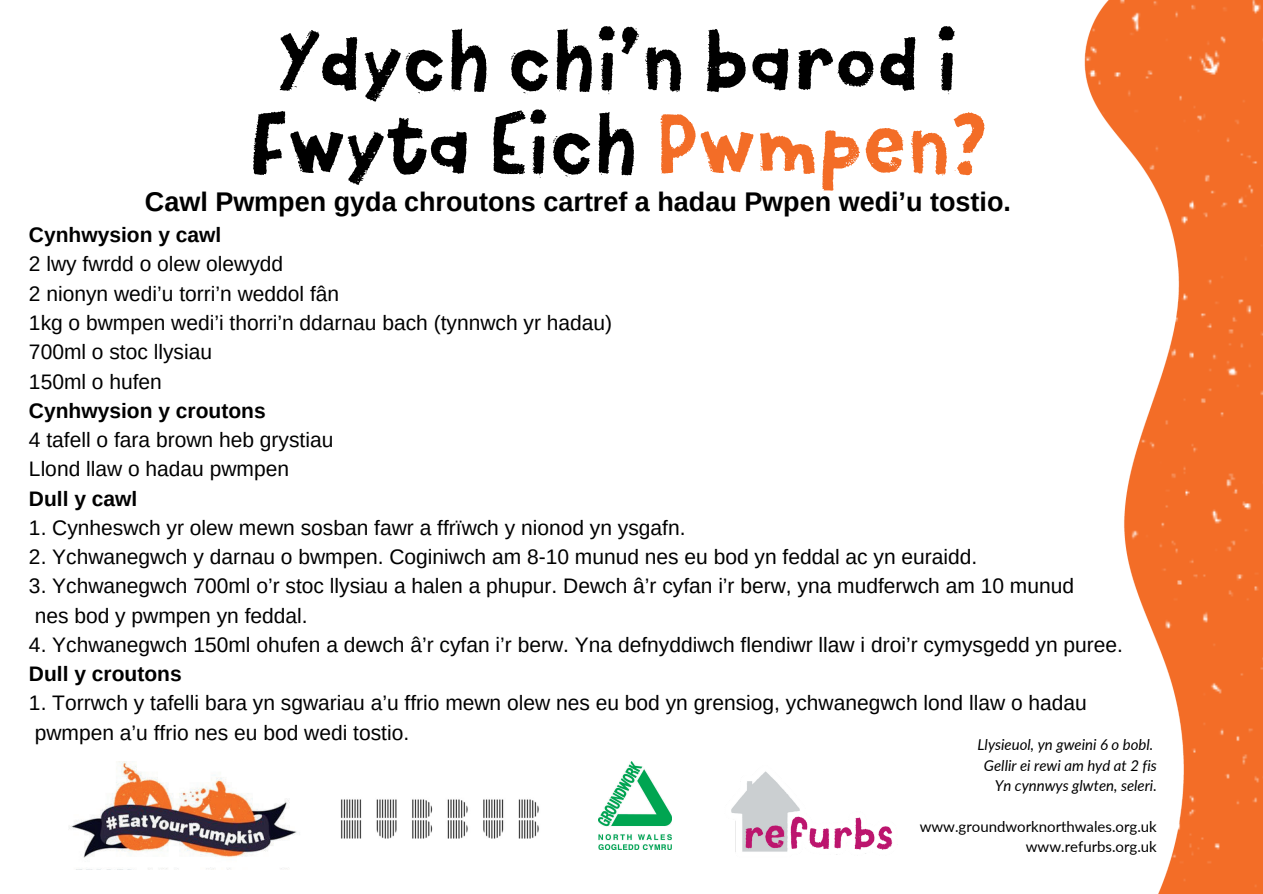
<style>
.page{position:relative;width:1263px;height:894px;background:#fff}
.page>*{position:absolute;margin:0;border:0;box-sizing:border-box;transform-origin:0 0}
.t1{font:84px/83.2px "Canvas Text Sans";color:#000;text-align:center}
.t2{font:700 27px "Arimo";color:#000}
.t3{font:21px/29.2px "Arimo";color:#000}
.t4{font:700 21px "Arimo";color:#000}
.t5{font:italic 15px/20.2px "Lato";color:#000;text-align:right}
.t6{font:15px/20.2px "Lato";color:#000;text-align:right}
.s1{color:#f36d27}
</style>
<div class="page">
<img style="left:211px;top:0;width:1052px;height:893px">
<img style="left:69px;top:761px;width:299px;height:108px">
<img style="left:322px;top:773px;width:231px;height:84px">
<img style="left:598px;top:761px;width:73px;height:88px">
<img style="left:724px;top:765px;width:174px;height:92px">
<h1 class="t1" style="left:248px;top:19px;width:740px">Ydych chi’n barod i<br>Fwyta Eich <span class="s1">Pwmpen?</span></h1>
<p class="t2" style="left:145px;top:186px;width:867px">Cawl Pwmpen gyda chroutons cartref a hadau Pwpen wedi’u tostio.</p>
<p class="t4" style="left:29px;top:223px;width:194px">Cynhwysion y cawl</p>
<p class="t3" style="left:29px;top:249px;width:585px">2 lwy fwrdd o olew olewydd<br>2 nionyn wedi’u torri’n weddol fân<br>1kg o bwmpen wedi’i thorri’n ddarnau bach (tynnwch yr hadau)<br>700ml o stoc llysiau<br>150ml o hufen</p>
<p class="t4" style="left:29px;top:398px;width:238px">Cynhwysion y croutons</p>
<p class="t3" style="left:29px;top:425px;width:306px">4 tafell o fara brown heb grystiau<br>Llond llaw o hadau pwmpen</p>
<p class="t4" style="left:29px;top:486px;width:110px">Dull y cawl</p>
<p class="t3" style="left:29px;top:513px;width:658px">1. Cynheswch yr olew mewn sosban fawr a ffrïwch y nionod yn ysgafn.</p>
<p class="t3" style="left:29px;top:542px;width:950px">2. Ychwanegwch y darnau o bwmpen. Coginiwch am 8-10 munud nes eu bod yn feddal ac yn euraidd.</p>
<p class="t3" style="left:29px;top:571px;width:1046px">3. Ychwanegwch 700ml o’r stoc llysiau a halen a phupur. Dewch â’r cyfan i’r berw, yna mudferwch am 10 munud nes bod y pwmpen yn feddal.</p>
<p class="t3" style="left:29px;top:629px;width:1095px">4. Ychwanegwch 150ml ohufen a dewch â’r cyfan i’r berw. Yna defnyddiwch flendiwr llaw i droi’r cymysgedd yn puree.</p>
<p class="t4" style="left:29px;top:662px;width:154px">Dull y croutons</p>
<p class="t3" style="left:29px;top:688px;width:1059px">1. Torrwch y tafelli bara yn sgwariau a’u ffrio mewn olew nes eu bod yn grensiog, ychwanegwch lond llaw o hadau pwmpen a’u ffrio nes eu bod wedi tostio.</p>
<p class="t5" style="left:977px;top:734px;width:181px">Llysieuol, yn gweini 6 o bobl.<br>Gellir ei rewi am hyd at 2 fis<br>Yn cynnwys glwten, seleri.</p>
<p class="t6" style="left:920px;top:815px;width:239px">www.groundworknorthwales.org.uk www.refurbs.org.uk</p>
</div>
